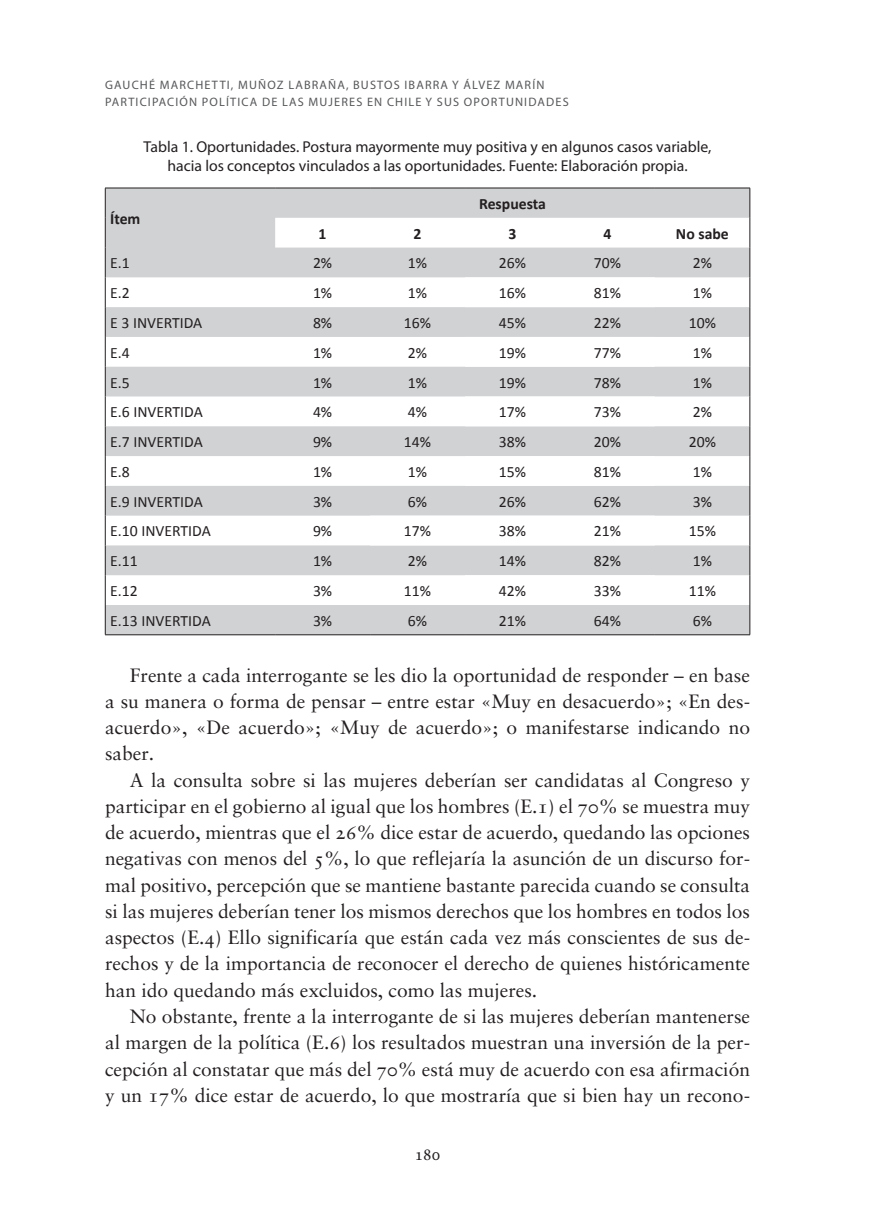
<style>
.page{position:relative;width:875px;height:1223px;background:#fff}
.page>*{position:absolute;margin:0;border:0;box-sizing:border-box;transform-origin:0 0}
.dcp-body{font:19.25px/26.2px "Sabon";color:#231f20;text-align:justify}
.t1{font:17.5px "Minion Pro";color:#231f20}
.dcp-tables{font:15.75px "Calibri";color:#231f20}
.dcp-tables-titles{font:15.75px/18.9px "Myriad Pro";color:#231f20;text-align:center}
.dcp-tables-2{font:700 15.75px "Calibri";color:#231f20}
.t2{font:12.25px/17.5px "Myriad Pro";letter-spacing:.095em;color:#57585a}
.s1{font-family:"Sabon Roman SC"}
</style>
<div class="page">
<svg style="left:106px;top:189px;width:643px;height:445px;fill:#d1d2d4"></svg>
<svg style="left:370px;top:277px;width:285px;height:328px"></svg>
<hr style="left:105px;top:188px;width:1px;height:30px;background:#231f20">
<svg style="left:105px;top:218px;width:1px;height:29px"></svg>
<hr style="left:105px;top:188px;width:170px;height:1px;background:#231f20">
<hr style="left:275px;top:188px;width:95px;height:1px;background:#231f20">
<hr style="left:370px;top:188px;width:95px;height:1px;background:#231f20">
<hr style="left:465px;top:188px;width:95px;height:1px;background:#231f20">
<hr style="left:560px;top:188px;width:95px;height:1px;background:#231f20">
<hr style="left:655px;top:188px;width:95px;height:1px;background:#231f20">
<hr style="left:105px;top:247px;width:1px;height:30px;background:#231f20">
<hr style="left:105px;top:277px;width:1px;height:30px;background:#231f20">
<hr style="left:105px;top:307px;width:1px;height:30px;background:#231f20">
<svg style="left:105px;top:337px;width:1px;height:29px"></svg>
<hr style="left:105px;top:366px;width:1px;height:30px;background:#231f20">
<hr style="left:105px;top:396px;width:1px;height:30px;background:#231f20">
<hr style="left:105px;top:426px;width:1px;height:30px;background:#231f20">
<svg style="left:105px;top:456px;width:1px;height:29px"></svg>
<hr style="left:105px;top:485px;width:1px;height:30px;background:#231f20">
<hr style="left:105px;top:515px;width:1px;height:30px;background:#231f20">
<hr style="left:105px;top:545px;width:1px;height:30px;background:#231f20">
<hr style="left:105px;top:575px;width:1px;height:30px;background:#231f20">
<svg style="left:105px;top:605px;width:1px;height:29px"></svg>
<hr style="left:105px;top:634px;width:170px;height:1px;background:#231f20">
<hr style="left:275px;top:634px;width:95px;height:1px;background:#231f20">
<hr style="left:370px;top:634px;width:95px;height:1px;background:#231f20">
<hr style="left:465px;top:634px;width:95px;height:1px;background:#231f20">
<hr style="left:560px;top:634px;width:95px;height:1px;background:#231f20">
<hr style="left:655px;top:634px;width:95px;height:1px;background:#231f20">
<hr style="left:749px;top:188px;width:1px;height:30px;background:#231f20">
<svg style="left:749px;top:218px;width:1px;height:29px"></svg>
<hr style="left:749px;top:247px;width:1px;height:30px;background:#231f20">
<hr style="left:749px;top:277px;width:1px;height:30px;background:#231f20">
<hr style="left:749px;top:307px;width:1px;height:30px;background:#231f20">
<svg style="left:749px;top:337px;width:1px;height:29px"></svg>
<hr style="left:749px;top:366px;width:1px;height:30px;background:#231f20">
<hr style="left:749px;top:396px;width:1px;height:30px;background:#231f20">
<hr style="left:749px;top:426px;width:1px;height:30px;background:#231f20">
<svg style="left:749px;top:456px;width:1px;height:29px"></svg>
<hr style="left:749px;top:485px;width:1px;height:30px;background:#231f20">
<hr style="left:749px;top:515px;width:1px;height:30px;background:#231f20">
<hr style="left:749px;top:545px;width:1px;height:30px;background:#231f20">
<hr style="left:749px;top:575px;width:1px;height:30px;background:#231f20">
<svg style="left:749px;top:605px;width:1px;height:29px"></svg>
<p class="t2" style="left:105px;top:76px;width:465px">GAUCHÉ MARCHETTI, MUÑOZ LABRAÑA, BUSTOS IBARRA Y ÁLVEZ MARÍN<br>PARTICIPACIÓN POLÍTICA DE LAS MUJERES EN CHILE Y SUS OPORTUNIDADES</p>
<p class="dcp-tables-titles" style="left:144px;top:137px;width:569px">Tabla 1. Oportunidades. Postura mayormente muy positiva y en algunos casos variable, hacia los conceptos vinculados a las oportunidades. Fuente: Elaboración propia.</p>
<p class="dcp-tables-2" style="left:110px;top:208px;width:32px">Ítem</p>
<p class="dcp-tables-2" style="left:479px;top:193px;width:68px">Respuesta</p>
<p class="dcp-tables-2" style="left:319px;top:223px;width:9px">1</p>
<p class="dcp-tables-2" style="left:413px;top:223px;width:9px">2</p>
<p class="dcp-tables-2" style="left:508px;top:223px;width:9px">3</p>
<p class="dcp-tables-2" style="left:603px;top:223px;width:9px">4</p>
<p class="dcp-tables-2" style="left:676px;top:223px;width:54px">No sabe</p>
<p class="dcp-tables" style="left:110px;top:253px;width:21px">E.1</p>
<p class="dcp-tables" style="left:313px;top:253px;width:21px">2%</p>
<p class="dcp-tables" style="left:408px;top:253px;width:21px">1%</p>
<p class="dcp-tables" style="left:499px;top:253px;width:29px">26%</p>
<p class="dcp-tables" style="left:594px;top:253px;width:29px">70%</p>
<p class="dcp-tables" style="left:693px;top:253px;width:21px">2%</p>
<p class="dcp-tables" style="left:110px;top:283px;width:21px">E.2</p>
<p class="dcp-tables" style="left:313px;top:283px;width:21px">1%</p>
<p class="dcp-tables" style="left:408px;top:283px;width:21px">1%</p>
<p class="dcp-tables" style="left:499px;top:283px;width:29px">16%</p>
<p class="dcp-tables" style="left:594px;top:283px;width:29px">81%</p>
<p class="dcp-tables" style="left:693px;top:283px;width:21px">1%</p>
<p class="dcp-tables" style="left:110px;top:313px;width:94px">E 3 INVERTIDA</p>
<p class="dcp-tables" style="left:313px;top:313px;width:21px">8%</p>
<p class="dcp-tables" style="left:404px;top:313px;width:29px">16%</p>
<p class="dcp-tables" style="left:499px;top:313px;width:29px">45%</p>
<p class="dcp-tables" style="left:594px;top:313px;width:29px">22%</p>
<p class="dcp-tables" style="left:689px;top:313px;width:29px">10%</p>
<p class="dcp-tables" style="left:110px;top:342px;width:21px">E.4</p>
<p class="dcp-tables" style="left:313px;top:342px;width:21px">1%</p>
<p class="dcp-tables" style="left:408px;top:342px;width:21px">2%</p>
<p class="dcp-tables" style="left:499px;top:342px;width:29px">19%</p>
<p class="dcp-tables" style="left:594px;top:342px;width:29px">77%</p>
<p class="dcp-tables" style="left:693px;top:342px;width:21px">1%</p>
<p class="dcp-tables" style="left:110px;top:372px;width:21px">E.5</p>
<p class="dcp-tables" style="left:313px;top:372px;width:21px">1%</p>
<p class="dcp-tables" style="left:408px;top:372px;width:21px">1%</p>
<p class="dcp-tables" style="left:499px;top:372px;width:29px">19%</p>
<p class="dcp-tables" style="left:594px;top:372px;width:29px">78%</p>
<p class="dcp-tables" style="left:693px;top:372px;width:21px">1%</p>
<p class="dcp-tables" style="left:110px;top:402px;width:94px">E.6 INVERTIDA</p>
<p class="dcp-tables" style="left:313px;top:402px;width:21px">4%</p>
<p class="dcp-tables" style="left:408px;top:402px;width:21px">4%</p>
<p class="dcp-tables" style="left:499px;top:402px;width:29px">17%</p>
<p class="dcp-tables" style="left:594px;top:402px;width:29px">73%</p>
<p class="dcp-tables" style="left:693px;top:402px;width:21px">2%</p>
<p class="dcp-tables" style="left:110px;top:432px;width:94px">E.7 INVERTIDA</p>
<p class="dcp-tables" style="left:313px;top:432px;width:21px">9%</p>
<p class="dcp-tables" style="left:404px;top:432px;width:29px">14%</p>
<p class="dcp-tables" style="left:499px;top:432px;width:29px">38%</p>
<p class="dcp-tables" style="left:594px;top:432px;width:29px">20%</p>
<p class="dcp-tables" style="left:689px;top:432px;width:29px">20%</p>
<p class="dcp-tables" style="left:110px;top:461px;width:21px">E.8</p>
<p class="dcp-tables" style="left:313px;top:461px;width:21px">1%</p>
<p class="dcp-tables" style="left:408px;top:461px;width:21px">1%</p>
<p class="dcp-tables" style="left:499px;top:461px;width:29px">15%</p>
<p class="dcp-tables" style="left:594px;top:461px;width:29px">81%</p>
<p class="dcp-tables" style="left:693px;top:461px;width:21px">1%</p>
<p class="dcp-tables" style="left:110px;top:491px;width:94px">E.9 INVERTIDA</p>
<p class="dcp-tables" style="left:313px;top:491px;width:21px">3%</p>
<p class="dcp-tables" style="left:408px;top:491px;width:21px">6%</p>
<p class="dcp-tables" style="left:499px;top:491px;width:29px">26%</p>
<p class="dcp-tables" style="left:594px;top:491px;width:29px">62%</p>
<p class="dcp-tables" style="left:693px;top:491px;width:21px">3%</p>
<p class="dcp-tables" style="left:110px;top:521px;width:102px">E.10 INVERTIDA</p>
<p class="dcp-tables" style="left:313px;top:521px;width:21px">9%</p>
<p class="dcp-tables" style="left:404px;top:521px;width:29px">17%</p>
<p class="dcp-tables" style="left:499px;top:521px;width:29px">38%</p>
<p class="dcp-tables" style="left:594px;top:521px;width:29px">21%</p>
<p class="dcp-tables" style="left:689px;top:521px;width:29px">15%</p>
<p class="dcp-tables" style="left:110px;top:551px;width:29px">E.11</p>
<p class="dcp-tables" style="left:313px;top:551px;width:21px">1%</p>
<p class="dcp-tables" style="left:408px;top:551px;width:21px">2%</p>
<p class="dcp-tables" style="left:499px;top:551px;width:29px">14%</p>
<p class="dcp-tables" style="left:594px;top:551px;width:29px">82%</p>
<p class="dcp-tables" style="left:693px;top:551px;width:21px">1%</p>
<p class="dcp-tables" style="left:110px;top:580px;width:29px">E.12</p>
<p class="dcp-tables" style="left:313px;top:580px;width:21px">3%</p>
<p class="dcp-tables" style="left:404px;top:580px;width:29px">11%</p>
<p class="dcp-tables" style="left:499px;top:580px;width:29px">42%</p>
<p class="dcp-tables" style="left:594px;top:580px;width:29px">33%</p>
<p class="dcp-tables" style="left:689px;top:580px;width:29px">11%</p>
<p class="dcp-tables" style="left:110px;top:610px;width:102px">E.13 INVERTIDA</p>
<p class="dcp-tables" style="left:313px;top:610px;width:21px">3%</p>
<p class="dcp-tables" style="left:408px;top:610px;width:21px">6%</p>
<p class="dcp-tables" style="left:499px;top:610px;width:29px">21%</p>
<p class="dcp-tables" style="left:594px;top:610px;width:29px">64%</p>
<p class="dcp-tables" style="left:693px;top:610px;width:21px">6%</p>
<p class="dcp-body" style="left:105px;top:661px;width:646px;text-indent:25px">Frente a cada interrogante se les dio la oportunidad de responder – en base a su manera o forma de pensar – entre estar «Muy en desacuerdo»; «En des&shy;acuerdo», «De acuerdo»; «Muy de acuerdo»; o manifestarse indicando no saber.</p>
<p class="dcp-body" style="left:105px;top:766px;width:646px;text-indent:25px">A la consulta sobre si las mujeres deberían ser candidatas al Congreso y participar en el gobierno al igual que los hombres (E.<span class="s1">1</span>) el <span class="s1">70</span>% se muestra muy de acuerdo, mientras que el <span class="s1">26</span>% dice estar de acuerdo, quedando las opciones negativas con menos del <span class="s1">5</span>%, lo que reflejaría la asunción de un discurso for&shy;mal positivo, percepción que se mantiene bastante parecida cuando se consulta si las mujeres deberían tener los mismos derechos que los hombres en todos los aspectos (E.<span class="s1">4</span>) Ello significaría que están cada vez más conscientes de sus de&shy;rechos y de la importancia de reconocer el derecho de quienes históricamente han ido quedando más excluidos, como las mujeres.</p>
<p class="dcp-body" style="left:105px;top:1002px;width:646px;text-indent:25px">No obstante, frente a la interrogante de si las mujeres deberían mantenerse al margen de la política (E.<span class="s1">6</span>) los resultados muestran una inversión de la per&shy;cepción al constatar que más del <span class="s1">70</span>% está muy de acuerdo con esa afirmación y un <span class="s1">17</span>% dice estar de acuerdo, lo que mostraría que si bien hay un recono-</p>
<p class="t1" style="left:415px;top:1142px;width:27px">180</p>
</div>
